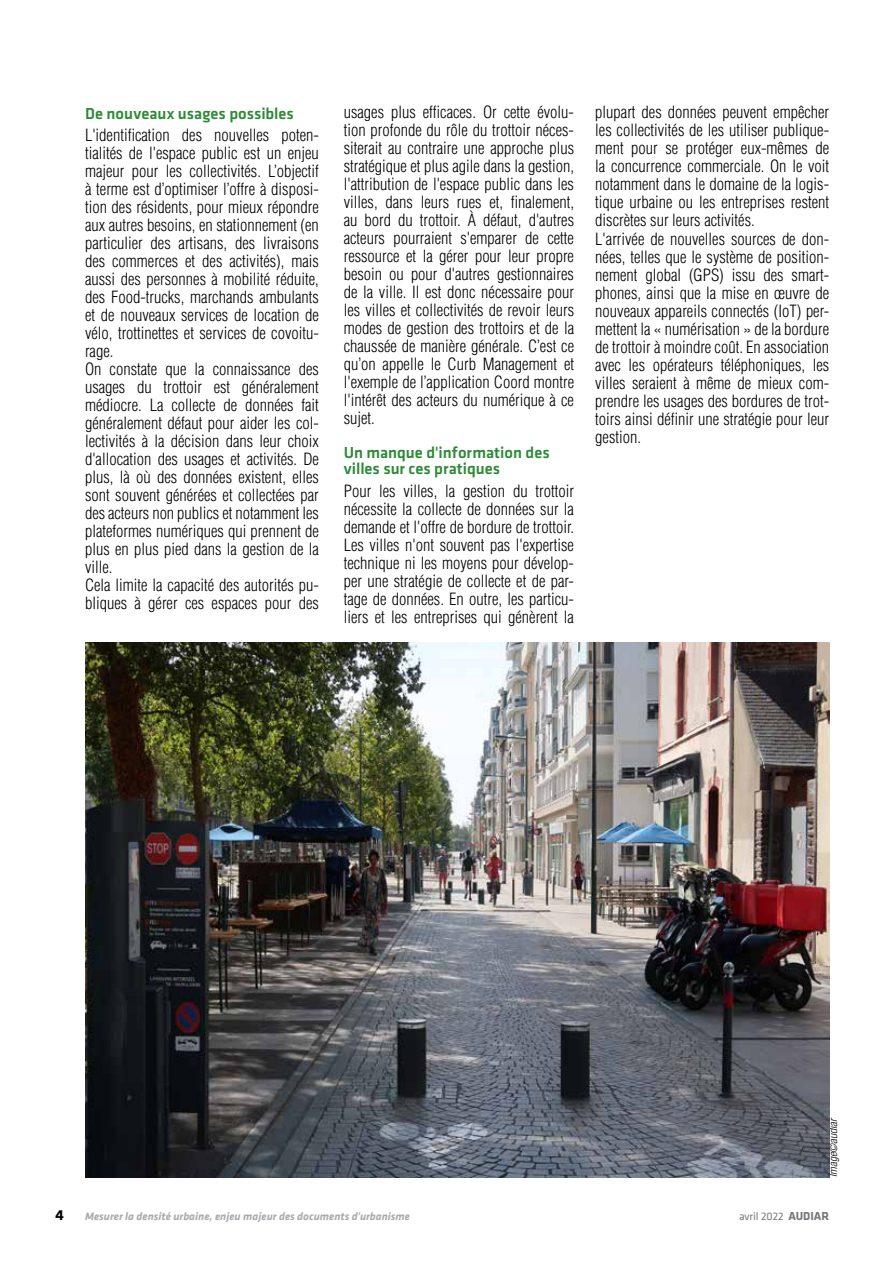
<style>
.page{position:relative;width:893px;height:1263px;background:#fff}
.page>*{position:absolute;margin:0;border:0;box-sizing:border-box;transform-origin:0 0}
.t1{font:300 condensed 16.5px/18px "Helvetica LT Std";color:#000}
.t2{font:500 16.5px/16.5px "Klavika";color:#2c8a37}
.t3{font:700 15px "Klavika";color:#000}
.t4{font:italic 700 11.25px "Klavika";color:#a9abae}
.t5{font:11.25px "Klavika";color:#77787b}
.t6{font:italic 300 condensed 11.25px "Helvetica Neue LT Std";color:#000}
.s1{font-weight:700;font-size:12px}
</style>
<div class="page">
<img style="left:85px;top:642px;width:744px;height:536px">
<p class="t2" style="left:85px;top:105px;width:210px">De nouveaux usages possibles</p>
<p class="t1" style="left:85px;top:126px;width:235px">L'identification des nouvelles poten&shy;tialités de l'espace public est un enjeu majeur pour les collectivités. L’objectif à terme est d’optimiser l’offre à disposi&shy;tion des résidents, pour mieux répondre aux autres besoins, en stationnement (en particulier des artisans, des livraisons des commerces et des activités), mais aussi des personnes à mobilité réduite, des Food-trucks, marchands ambulants et de nouveaux services de location de vélo, trottinettes et services de covoitu&shy;rage.<br>On constate que la connaissance des usages du trottoir est généralement médiocre. La collecte de données fait généralement défaut pour aider les col&shy;lectivités à la décision dans leur choix d'allocation des usages et activités. De plus, là où des données existent, elles sont souvent générées et collectées par des acteurs non publics et notamment les plateformes numériques qui prennent de plus en plus pied dans la gestion de la ville.<br>Cela limite la capacité des autorités pu&shy;bliques à gérer ces espaces pour des</p>
<p class="t1" style="left:344px;top:103px;width:232px;text-align:justify">usages plus efficaces. Or cette évolu&shy;tion profonde du rôle du trottoir néces&shy;siterait au contraire une approche plus stratégique et plus agile dans la gestion, l'attribution de l'espace public dans les villes, dans leurs rues et, finalement, au bord du trottoir. À défaut, d'autres acteurs pourraient s'emparer de cette ressource et la gérer pour leur propre besoin ou pour d'autres gestionnaires de la ville. Il est donc nécessaire pour les villes et collectivités de revoir leurs modes de gestion des trottoirs et de la chaussée de manière générale. C’est ce qu’on appelle le Curb Management et l'exemple de l’application Coord montre l'intérêt des acteurs du numérique à ce sujet.</p>
<p class="t2" style="left:344px;top:444px;width:207px">Un manque d'information des villes sur ces pratiques</p>
<p class="t1" style="left:344px;top:481px;width:232px;text-align:justify">Pour les villes, la gestion du trottoir nécessite la collecte de données sur la demande et l'offre de bordure de trottoir.<br>Les villes n'ont souvent pas l'expertise technique ni les moyens pour dévelop&shy;per une stratégie de collecte et de par&shy;tage de données. En outre, les particu&shy;liers et les entreprises qui génèrent la</p>
<p class="t1" style="left:595px;top:103px;width:235px">plupart des données peuvent empêcher les collectivités de les utiliser publique&shy;ment pour se protéger eux-mêmes de la concurrence commerciale. On le voit notamment dans le domaine de la logis&shy;tique urbaine ou les entreprises restent discrètes sur leurs activités.<br>L'arrivée de nouvelles sources de don&shy;nées, telles que le système de position&shy;nement global (GPS) issu des smart&shy;phones, ainsi que la mise en œuvre de nouveaux appareils connectés (IoT) per&shy;mettent la « numérisation » de la bordure de trottoir à moindre coût. En association avec les opérateurs téléphoniques, les villes seraient à même de mieux com&shy;prendre les usages des bordures de trot&shy;toirs ainsi définir une stratégie pour leur gestion.</p>
<p class="t6" style="left:827px;top:1177px;width:61px;rotate:-90deg">Image©audiar</p>
<p class="t3" style="left:55px;top:1207px;width:10px">4</p>
<p class="t4" style="left:85px;top:1210px;width:327px">Mesurer la densité urbaine, enjeu majeur des documents d'urbanisme</p>
<p class="t5" style="left:739px;top:1210px;width:92px">avril 2022 <span class="s1">AUDIAR</span></p>
</div>
